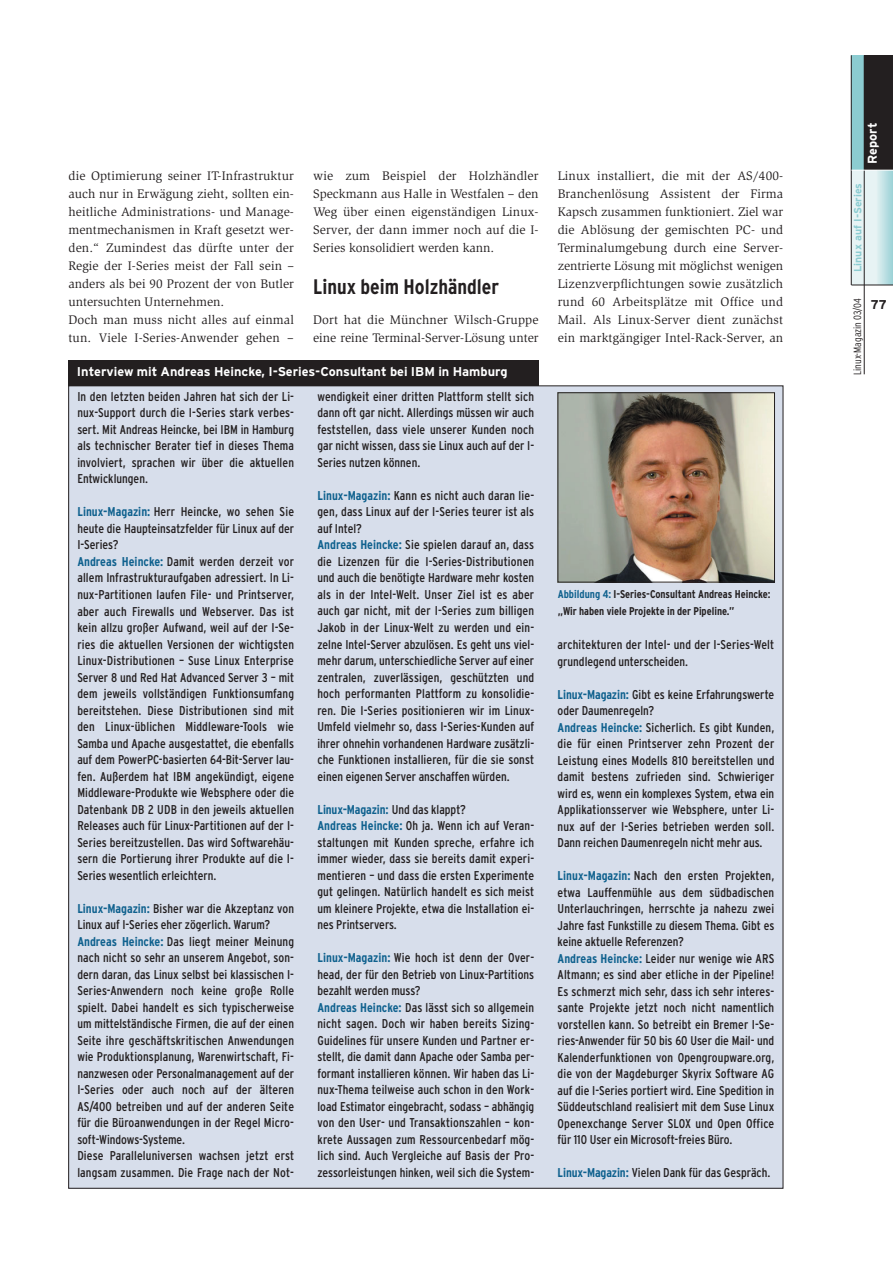
<style>
.page{position:relative;width:893px;height:1262px;background:#fff}
.page>*{position:absolute;margin:0;border:0;box-sizing:border-box;transform-origin:0 0}
.t1{font:700 condensed 21px "Interstate";color:#231f20}
.t2{font:condensed 12.75px/16.5px "Interstate";letter-spacing:.005em;color:#231f20}
.t3{font:12.75px/18px "Slimbach";letter-spacing:.01em;color:#231f20}
.t4{font:700 12.75px "Interstate";color:#fff}
.t5{font:700 12.75px "Interstate";color:#231f20}
.t6{font:700 condensed 11.25px/16.5px "Interstate";color:#231f20}
.t7{font:300 condensed 10.5px "Interstate";color:#231f20}
.t8{font:700 10.5px "Interstate";color:#8cccd1}
.s1{font-weight:700;color:#0f618e}
.s2{color:#0f618e}
</style>
<div class="page">
<div style="left:851px;top:55px;width:41px;height:230px;background:#8cccd1"></div>
<div style="left:864px;top:55px;width:28px;height:115px;background:#231f20"></div>
<div style="left:851px;top:170px;width:25px;height:115px;background:#e7f3f4"></div>
<svg style="left:876px;top:171px;width:16px;height:114px;background:#c1e1e4"></svg>
<hr style="left:851px;top:55px;width:1px;height:230px;background:#231f20">
<hr style="left:863px;top:55px;width:1px;height:319px;background:#231f20">
<hr style="left:851px;top:170px;width:41px;height:1px;background:#fff">
<hr style="left:851px;top:285px;width:41px;height:1px;background:#231f20">
<div style="left:68px;top:360px;width:470px;height:26px;background:#231f20"></div>
<div style="left:69px;top:386px;width:714px;height:802px;background:#d7deeb"></div>
<img style="left:559px;top:394px;width:213px;height:186px">
<div style="left:557px;top:392px;width:217px;height:190px;border:1px solid #231f20"></div>
<p class="t3" style="left:68px;top:168px;width:227px">die Optimierung seiner IT-Infrastruktur auch nur in Erwägung zieht, sollten ein&shy;heitliche Administrations- und Manage&shy;mentmechanismen in Kraft gesetzt wer&shy;den.“ Zumindest das dürfte unter der Regie der I-Series meist der Fall sein – anders als bei 90 Prozent der von Butler untersuchten Unternehmen.<br>Doch man muss nicht alles auf einmal tun. Viele I-Series-Anwender gehen –</p>
<p class="t3" style="left:313px;top:168px;width:227px;text-align:justify">wie zum Beispiel der Holzhändler Speckmann aus Halle in Westfalen – den Weg über einen eigenständigen Linux-Server, der dann immer noch auf die I-Series konsolidiert werden kann.</p>
<h1 class="t1" style="left:313px;top:279px;width:187px">Linux beim Holzhändler</h1>
<p class="t3" style="left:313px;top:312px;width:227px">Dort hat die Münchner Wilsch-Gruppe eine reine Terminal-Server-Lösung unter</p>
<p class="t4" style="left:77px;top:367px;width:432px">Interview mit Andreas Heincke, I-Series-Consultant bei IBM in Hamburg</p>
<p class="t2" style="left:77px;top:389px;width:218px;text-align:justify">In den letzten beiden Jahren hat sich der Li&shy;nux-Support durch die I-Series stark verbes&shy;sert. Mit Andreas Heincke, bei IBM in Hamburg als technischer Berater tief in dieses Thema involviert, sprachen wir über die aktuellen Entwicklungen.</p>
<p class="t2" style="left:77px;top:505px;width:218px"><span class="s1">Linux-Magazin:</span> Herr Heincke, wo sehen Sie heute die Haupteinsatzfelder für Linux auf der I-Series?<br><span class="s1">Andreas Heincke:</span> Damit werden derzeit vor allem Infrastrukturaufgaben adressiert. In Li&shy;nux-Partitionen laufen File- und Printserver, aber auch Firewalls und Webserver. Das ist kein allzu großer Aufwand, weil auf der I-Se&shy;ries die aktuellen Versionen der wichtigsten Linux-Distributionen – Suse Linux Enterprise Server 8 und Red Hat Advanced Server 3 – mit dem jeweils vollständigen Funktionsumfang bereitstehen. Diese Distributionen sind mit den Linux-üblichen Middleware-Tools wie Samba und Apache ausgestattet, die ebenfalls auf dem PowerPC-basierten 64-Bit-Server lau&shy;fen. Außerdem hat IBM angekündigt, eigene Middleware-Produkte wie Websphere oder die Datenbank DB 2 UDB in den jeweils aktuellen Releases auch für Linux-Partitionen auf der I-Series bereitzustellen. Das wird Softwarehäu&shy;sern die Portierung ihrer Produkte auf die I-Series wesentlich erleichtern.</p>
<p class="t2" style="left:77px;top:901px;width:218px"><span class="s1">Linux-Magazin:</span> Bisher war die Akzeptanz von Linux auf I-Series eher zögerlich. Warum?<br><span class="s1">Andreas Heincke:</span> Das liegt meiner Meinung nach nicht so sehr an unserem Angebot, son&shy;dern daran, das Linux selbst bei klassischen I-Series-Anwendern noch keine große Rolle spielt. Dabei handelt es sich typischerweise um mittelständische Firmen, die auf der einen Seite ihre geschäftskritischen Anwendungen wie Produktionsplanung, Warenwirtschaft, Fi&shy;nanzwesen oder Personalmanagement auf der I-Series oder auch noch auf der älteren AS/400 betreiben und auf der anderen Seite für die Büroanwendungen in der Regel Micro&shy;soft-Windows-Systeme.<br>Diese Paralleluniversen wachsen jetzt erst langsam zusammen. Die Frage nach der Not-</p>
<p class="t2" style="left:317px;top:389px;width:218px;text-align:justify">wendigkeit einer dritten Plattform stellt sich dann oft gar nicht. Allerdings müssen wir auch feststellen, dass viele unserer Kunden noch gar nicht wissen, dass sie Linux auch auf der I-Series nutzen können.</p>
<p class="t2" style="left:317px;top:488px;width:218px"><span class="s1">Linux-Magazin:</span> Kann es nicht auch daran lie&shy;gen, dass Linux auf der I-Series teurer ist als auf Intel?<br><span class="s1">Andreas Heincke:</span> Sie spielen darauf an, dass die Lizenzen für die I-Series-Distributionen und auch die benötigte Hardware mehr kosten als in der Intel-Welt. Unser Ziel ist es aber auch gar nicht, mit der I-Series zum billigen Jakob in der Linux-Welt zu werden und ein&shy;zelne Intel-Server abzulösen. Es geht uns viel&shy;mehr darum, unterschiedliche Server auf einer zentralen, zuverlässigen, geschützten und hoch performanten Plattform zu konsolidie&shy;ren. Die I-Series positionieren wir im Linux-Umfeld vielmehr so, dass I-Series-Kunden auf ihrer ohnehin vorhandenen Hardware zusätzli&shy;che Funktionen installieren, für die sie sonst einen eigenen Server anschaffen würden.</p>
<p class="t2" style="left:317px;top:802px;width:218px"><span class="s1">Linux-Magazin:</span> Und das klappt?<br><span class="s1">Andreas Heincke:</span> Oh ja. Wenn ich auf Veran&shy;staltungen mit Kunden spreche, erfahre ich immer wieder, dass sie bereits damit experi&shy;mentieren – und dass die ersten Experimente gut gelingen. Natürlich handelt es sich meist um kleinere Projekte, etwa die Installation ei&shy;nes Printservers.</p>
<p class="t2" style="left:317px;top:950px;width:218px"><span class="s1">Linux-Magazin:</span> Wie hoch ist denn der Over&shy;head, der für den Betrieb von Linux-Partitions bezahlt werden muss?<br><span class="s1">Andreas Heincke:</span> Das lässt sich so allgemein nicht sagen. Doch wir haben bereits Sizing-Guidelines für unsere Kunden und Partner er&shy;stellt, die damit dann Apache oder Samba per&shy;formant installieren können. Wir haben das Li&shy;nux-Thema teilweise auch schon in den Work&shy;load Estimator eingebracht, sodass – abhängig von den User- und Transaktionszahlen – kon&shy;krete Aussagen zum Ressourcenbedarf mög&shy;lich sind. Auch Vergleiche auf Basis der Pro&shy;zessorleistungen hinken, weil sich die System-</p>
<p class="t3" style="left:557px;top:168px;width:227px;text-align:justify">Linux installiert, die mit der AS/400- Branchenlösung Assistent der Firma Kapsch zusammen funktioniert. Ziel war die Ablösung der gemischten PC- und Terminalumgebung durch eine Server&shy;zentrierte Lösung mit möglichst wenigen Lizenzverpflichtungen sowie zusätzlich rund 60 Arbeitsplätze mit Office und Mail. Als Linux-Server dient zunächst ein marktgängiger Intel-Rack-Server, an</p>
<p class="t6" style="left:557px;top:587px;width:214px"><span class="s2">Abbildung 4:</span> I-Series-Consultant Andreas Heincke: „Wir haben viele Projekte in der Pipeline.”</p>
<p class="t2" style="left:557px;top:637px;width:218px">architekturen der Intel- und der I-Series-Welt grundlegend unterscheiden.</p>
<p class="t2" style="left:557px;top:687px;width:218px"><span class="s1">Linux-Magazin:</span> Gibt es keine Erfahrungswerte oder Daumenregeln?<br><span class="s1">Andreas Heincke:</span> Sicherlich. Es gibt Kunden, die für einen Printserver zehn Prozent der Leistung eines Modells 810 bereitstellen und damit bestens zufrieden sind. Schwieriger wird es, wenn ein komplexes System, etwa ein Applikationsserver wie Websphere, unter Li&shy;nux auf der I-Series betrieben werden soll.<br>Dann reichen Daumenregeln nicht mehr aus.</p>
<p class="t2" style="left:557px;top:868px;width:218px"><span class="s1">Linux-Magazin:</span> Nach den ersten Projekten, etwa Lauffenmühle aus dem südbadischen Unterlauchringen, herrschte ja nahezu zwei Jahre fast Funkstille zu diesem Thema. Gibt es keine aktuelle Referenzen?<br><span class="s1">Andreas Heincke:</span> Leider nur wenige wie ARS Altmann; es sind aber etliche in der Pipeline!<br>Es schmerzt mich sehr, dass ich sehr interes&shy;sante Projekte jetzt noch nicht namentlich vorstellen kann. So betreibt ein Bremer I-Se&shy;ries-Anwender für 50 bis 60 User die Mail- und Kalenderfunktionen von Opengroupware.org, die von der Magdeburger Skyrix Software AG auf die I-Series portiert wird. Eine Spedition in Süddeutschland realisiert mit dem Suse Linux Openexchange Server SLOX und Open Office für 110 User ein Microsoft-freies Büro.</p>
<p class="t2" style="left:557px;top:1165px;width:214px"><span class="s1">Linux-Magazin:</span> Vielen Dank für das Gespräch.</p>
<p class="t4" style="left:867px;top:164px;width:43px;rotate:-90deg">Report</p>
<p class="t8" style="left:853px;top:272px;width:91px;rotate:-90deg">Linux auf I-Series</p>
<p class="t7" style="left:853px;top:375px;width:78px;rotate:-90deg">Linux-Magazin 03/04</p>
<p class="t5" style="left:870px;top:300px;width:18px">77</p>
</div>
